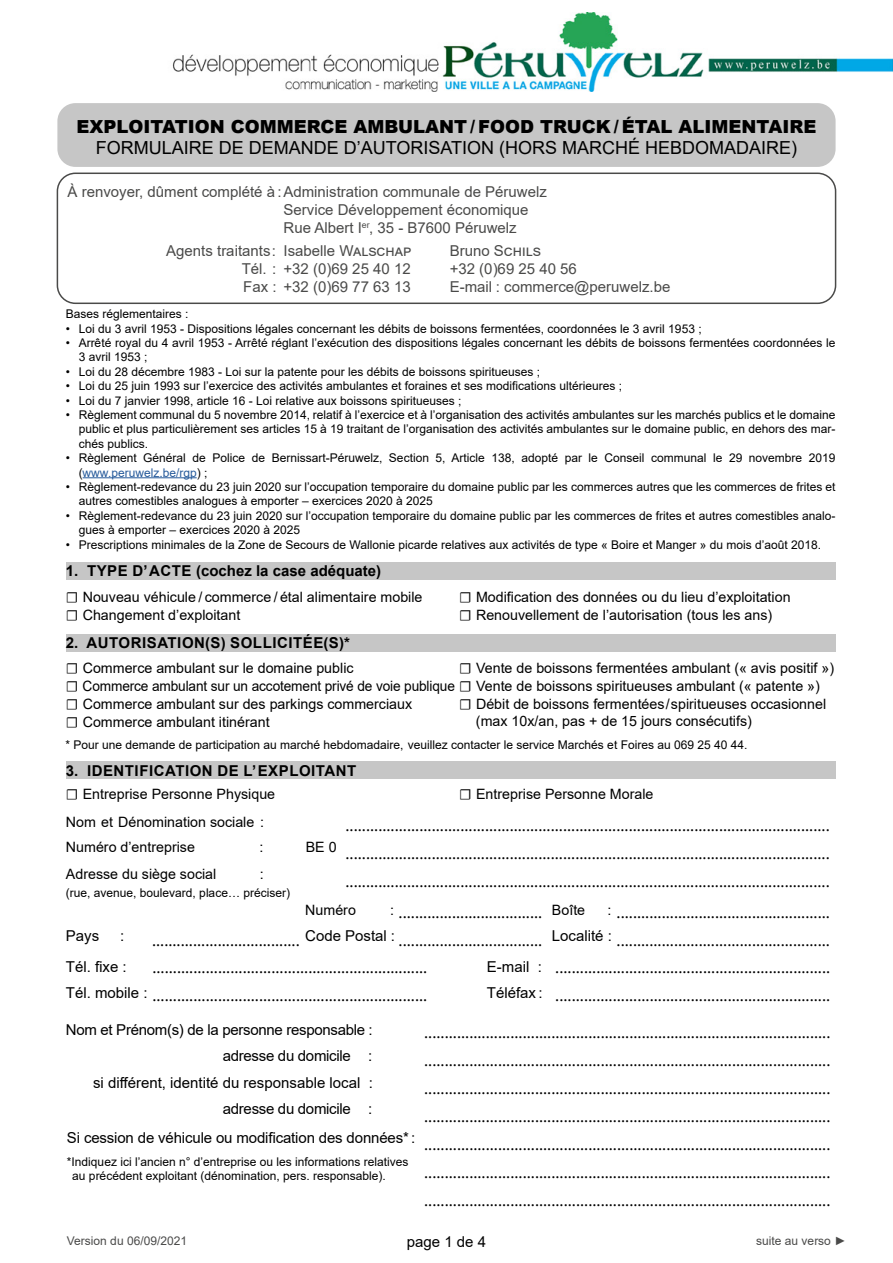
<style>
.page{position:relative;width:893px;height:1263px;background:#fff}
.page>*{position:absolute;margin:0;border:0;box-sizing:border-box;transform-origin:0 0}
.t1{font:18px/27.9px "Minion Pro";color:#000}
.t2{font:18px "Arial";color:#000}
.t3{font:900 18px "Arial";color:#000}
.t4{font:15px/18px "Arial";color:#4a4a49}
.t5{font:15px/26.5px "Arial";letter-spacing:-.01em;color:#000}
.t6{font:700 15px "Arial";letter-spacing:.035em;color:#000}
.t7{font:700 15px "Arial";color:#000}
.t8{font:14.25px/18px "Arial";color:#000}
.t9{font:12px/14.4px "Arial";color:#000}
.t10{font:12px "Arial";color:#4a4a49}
.s1{color:#275b9b}
.s2{font-family:"Minion Pro";font-size:15px}
</style>
<div class="page">
<img style="left:172px;top:13px;width:721px;height:79px">
<div style="left:57px;top:103px;width:779px;height:64px;background:#c6c6c6;border-radius:18px"></div>
<div style="left:57px;top:173px;width:779px;height:131px;border:2px solid #4a4a49;border-radius:18px"></div>
<hr style="left:83px;top:477px;width:114px;height:1px;background:#275b9b">
<div style="left:66px;top:562px;width:770px;height:17px;background:#c6c6c6"></div>
<div style="left:66px;top:634px;width:770px;height:17px;background:#c6c6c6"></div>
<div style="left:66px;top:762px;width:770px;height:17px;background:#c6c6c6"></div>
<h1 class="t3" style="left:77px;top:113px;width:741px">EXPLOITATION COMMERCE AMBULANT / FOOD TRUCK / ÉTAL ALIMENTAIRE</h1>
<h1 class="t2" style="left:96px;top:136px;width:703px">FORMULAIRE DE DEMANDE D’AUTORISATION (HORS MARCHÉ HEBDOMADAIRE)</h1>
<p class="t4" style="left:283px;top:183px;width:265px;text-indent:-216px">À renvoyer, dûment complété à :Administration communale de Péruwelz<br>Service Développement économique<br>Rue Albert I<sup>er</sup>, 35 - B7600 Péruwelz</p>
<p class="t4" style="left:166px;top:241px;width:247px">Agents traitants : Isabelle Walschap</p>
<p class="t4" style="left:450px;top:241px;width:93px">Bruno Schils</p>
<p class="t4" style="left:242px;top:259px;width:170px">Tél. : +32 (0)69 25 40 12</p>
<p class="t4" style="left:450px;top:259px;width:129px">+32 (0)69 25 40 56</p>
<p class="t4" style="left:243px;top:277px;width:169px">Fax : +32 (0)69 77 63 13</p>
<p class="t4" style="left:450px;top:277px;width:222px">E-mail : commerce@peruwelz.be</p>
<p class="t9" style="left:66px;top:307px;width:124px">Bases réglementaires :</p>
<p class="t9" style="left:66px;top:321px;width:637px">• Loi du 3 avril 1953 - Dispositions légales concernant les débits de boissons fermentées, coordonnées le 3 avril 1953 ;</p>
<p class="t9" style="left:79px;top:335px;width:758px;text-indent:-13px">• Arrêté royal du 4 avril 1953 - Arrêté réglant l’exécution des dispositions légales concernant les débits de boissons fermentées coordonnées le<br>3 avril 1953 ;</p>
<p class="t9" style="left:66px;top:364px;width:476px">• Loi du 28 décembre 1983 - Loi sur la patente pour les débits de boissons spiritueuses ;</p>
<p class="t9" style="left:66px;top:379px;width:558px">• Loi du 25 juin 1993 sur l’exercice des activités ambulantes et foraines et ses modifications ultérieures ;</p>
<p class="t9" style="left:66px;top:393px;width:397px">• Loi du 7 janvier 1998, article 16 - Loi relative aux boissons spiritueuses ;</p>
<p class="t9" style="left:79px;top:407px;width:758px;text-align:justify;text-indent:-13px">• Règlement communal du 5 novembre 2014, relatif à l’exercice et à l’organisation des activités ambulantes sur les marchés publics et le domaine public et plus particulièrement ses articles 15 à 19 traitant de l’organisation des activités ambulantes sur le domaine public, en dehors des mar&shy;chés publics.</p>
<p class="t9" style="left:79px;top:451px;width:758px;text-indent:-13px">• Règlement Général de Police de Bernissart-Péruwelz, Section 5, Article 138, adopté par le Conseil communal le 29 novembre 2019 (<span class="s1">www.peruwelz.be/rgp</span>) ;</p>
<p class="t9" style="left:79px;top:479px;width:758px;text-indent:-13px">• Règlement-redevance du 23 juin 2020 sur l’occupation temporaire du domaine public par les commerces autres que les commerces de frites et autres comestibles analogues à emporter – exercices 2020 à 2025</p>
<p class="t9" style="left:79px;top:508px;width:758px;text-indent:-13px">• Règlement-redevance du 23 juin 2020 sur l’occupation temporaire du domaine public par les commerces de frites et autres comestibles analo&shy;gues à emporter – exercices 2020 à 2025</p>
<p class="t9" style="left:66px;top:537px;width:757px">• Prescriptions minimales de la Zone de Secours de Wallonie picarde relatives aux activités de type « Boire et Manger » du mois d’août 2018.</p>
<p class="t7" style="left:66px;top:560px;width:317px">1. TYPE D’ ACTE (cochez la case adéquate)</p>
<p class="t8" style="left:66px;top:588px;width:358px"><span class="s2">☐</span> Nouveau véhicule / commerce / étal alimentaire mobile <span class="s2">☐</span> Changement d’exploitant</p>
<p class="t8" style="left:459px;top:588px;width:333px"><span class="s2">☐</span> Modification des données ou du lieu d’exploitation <span class="s2">☐</span> Renouvellement de l’autorisation (tous les ans)</p>
<p class="t6" style="left:66px;top:632px;width:286px">2. AUTORISATION(S) SOLLICITÉE(S)*</p>
<p class="t8" style="left:66px;top:659px;width:755px"><span class="s2">☐</span> Commerce ambulant sur le domaine public<br><span class="s2">☐</span> Commerce ambulant sur un accotement privé de voie publique <span class="s2">☐</span> Vente de boissons spiritueuses ambulant (« patente ») <span class="s2">☐</span> Commerce ambulant sur des parkings commerciaux<br><span class="s2">☐</span> Commerce ambulant itinérant</p>
<p class="t8" style="left:459px;top:659px;width:376px"><span class="s2">☐</span> Vente de boissons fermentées ambulant (« avis positif »)</p>
<p class="t8" style="left:476px;top:696px;width:352px;line-height:17.1px;text-indent:-17px"><span class="s2">☐</span> Débit de boissons fermentées / spiritueuses occasionnel (max 10x/an, pas + de 15 jours consécutifs)</p>
<p class="t9" style="left:65px;top:737px;width:683px">* Pour une demande de participation au marché hebdomadaire, veuillez contacter le service Marchés et Foires au 069 25 40 44.</p>
<p class="t6" style="left:66px;top:760px;width:292px">3. IDENTIFICATION DE L’ EXPLOITANT</p>
<p class="t8" style="left:66px;top:785px;width:211px"><span class="s2">☐</span> Entreprise Personne Physique</p>
<p class="t8" style="left:459px;top:785px;width:196px"><span class="s2">☐</span> Entreprise Personne Morale</p>
<p class="t8" style="left:66px;top:809px;width:200px;line-height:25.7px">Nom et Dénomination sociale :<br>Numéro d’entreprise</p>
<p class="t1" style="left:345px;top:811px;width:486px;text-align:justify">...................................................................................................................... ...................................................................................................................... ......................................................................................................................</p>
<h1 class="t1" style="left:399px;top:898px;width:145px">................................... ...................................</h1>
<h1 class="t1" style="left:617px;top:898px;width:215px">.................................................... ....................................................</h1>
<h1 class="t1" style="left:152px;top:926px;width:277px">.................................... ................................................................... ...................................................................</h1>
<p class="t8" style="left:260px;top:838px;width:5px">:</p>
<p class="t8" style="left:306px;top:838px;width:32px">BE 0</p>
<p class="t8" style="left:66px;top:865px;width:152px">Adresse du siège social</p>
<p class="t8" style="left:260px;top:865px;width:5px">:</p>
<p class="t9" style="left:66px;top:885px;width:226px">(rue, avenue, boulevard, place… préciser)</p>
<p class="t8" style="left:305px;top:901px;width:52px">Numéro</p>
<p class="t8" style="left:390px;top:901px;width:5px">:</p>
<p class="t8" style="left:552px;top:901px;width:35px">Boîte</p>
<p class="t8" style="left:607px;top:901px;width:5px">:</p>
<p class="t5" style="left:66px;top:923px;width:35px">Pays</p>
<p class="t5" style="left:120px;top:923px;width:6px">:</p>
<p class="t5" style="left:305px;top:923px;width:91px">Code Postal :</p>
<p class="t5" style="left:552px;top:923px;width:62px">Localité :</p>
<p class="t5" style="left:66px;top:953px;width:83px">Tél. fixe :<br>Tél. mobile :</p>
<p class="t5" style="left:487px;top:953px;width:57px">E-mail :<br>Téléfax :</p>
<h1 class="t1" style="left:555px;top:953px;width:276px">................................................................... ...................................................................</h1>
<p class="t1" style="left:424px;top:1018px;width:408px;text-align:justify">................................................................................................... ................................................................................................... ................................................................................................... ................................................................................................... ................................................................................................... ................................................................................................... ...................................................................................................</p>
<p class="t5" style="left:66px;top:1016px;width:308px;text-align:right">Nom et Prénom(s) de la personne responsable : adresse du domicile :<br>si différent, identité du responsable local : adresse du domicile :</p>
<p class="t5" style="left:67px;top:1124px;width:350px">Si cession de véhicule ou modification des données* :</p>
<p class="t9" style="left:72px;top:1154px;width:338px;text-indent:-5px">*Indiquez ici l’ancien n° d’entreprise ou les informations relatives au précédent exploitant (dénomination, pers. responsable).</p>
<p class="t10" style="left:67px;top:1233px;width:122px">Version du 06/09/2021</p>
<p class="t5" style="left:407px;top:1229px;width:81px">page 1 de 4</p>
<p class="t10" style="left:756px;top:1233px;width:91px">suite au verso ►</p>
</div>
